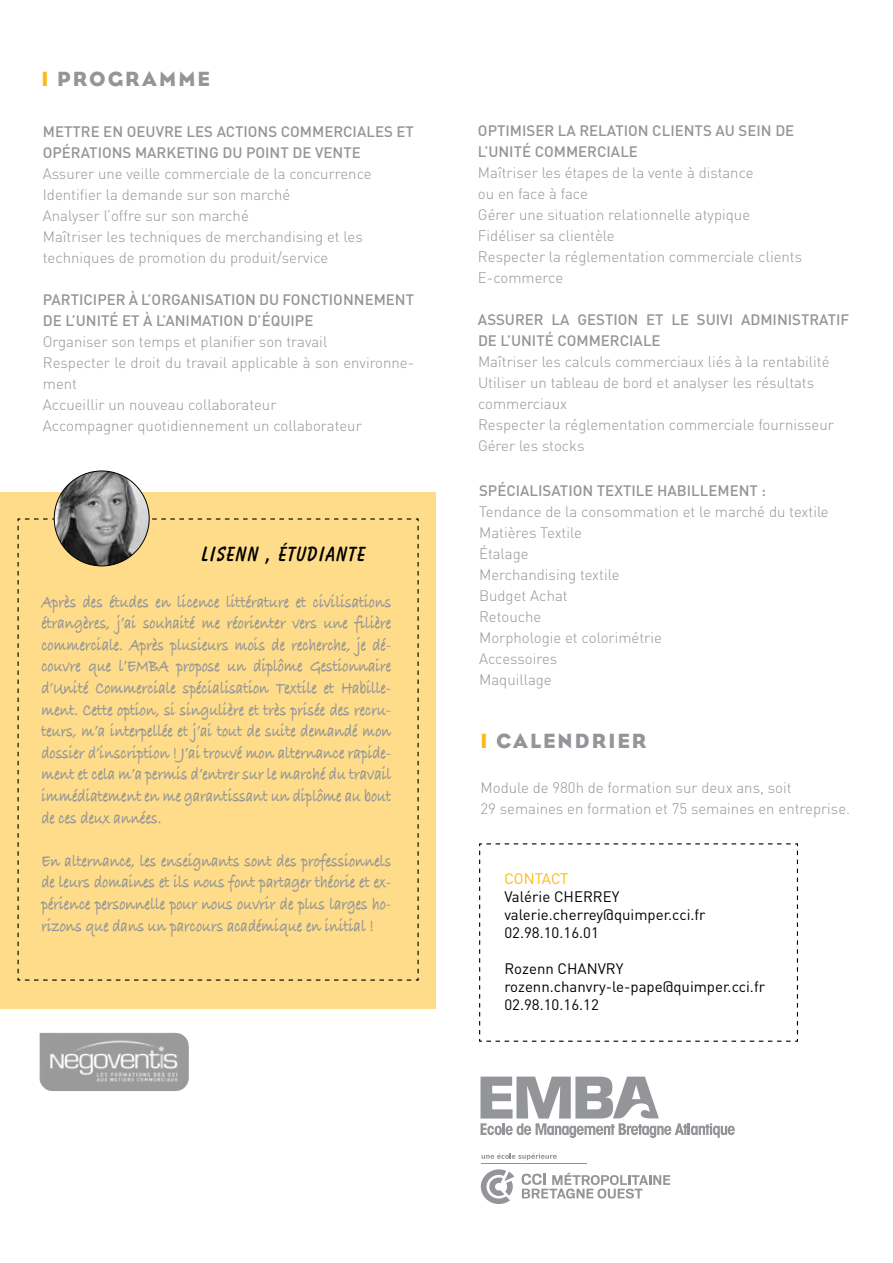
<style>
.page{position:relative;width:893px;height:1263px;background:#fff}
.page>*{position:absolute;margin:0;border:0;box-sizing:border-box;transform-origin:0 0}
.t1{font:21px "Bureau Eagle";letter-spacing:.1em;color:#939598}
.t2{font:700 21px "Balloon BT";letter-spacing:.05em;color:#000}
.t3{font:700 18px/21.6px "Bradley Hand ITCTT";color:#939598;text-align:justify;scale:.8 1}
.t4{font:300 15px/21px "DIN";color:#939598}
.t5{font:500 15px "DIN";color:#939598}
.t6{font:15px/18px "DIN";color:#000}
.t7{font:15px "DIN";letter-spacing:-.005em;color:#fdb913}
.s1{color:#fdb913}
</style>
<div class="page">
<svg style="left:479px;top:843px;width:319px;height:199px"></svg>
<div style="left:0;top:492px;width:435px;height:517px;background:#fedc89"></div>
<svg style="left:17px;top:518px;width:402px;height:463px"></svg>
<img style="left:54px;top:471px;width:95px;height:95px;border-radius:47px">
<img style="left:39px;top:1033px;width:150px;height:58px">
<svg style="left:522px;top:1173px;width:148px;height:25px"></svg>
<svg style="left:481px;top:1169px;width:33px;height:35px"></svg>
<svg style="left:482px;top:1153px;width:75px;height:7px"></svg>
<hr style="left:481px;top:1163px;width:105px;height:1px;background:#939598">
<svg style="left:480px;top:1076px;width:255px;height:62px"></svg>
<h1 class="t1" style="left:41px;top:67px;width:170px"><span class="s1">I</span> PROGRAMME</h1>
<p class="t5" style="left:43px;top:122px;width:11px">METTRE</p>
<p class="t5" style="left:103px;top:122px;width:34px">EN OEU</p>
<p class="t5" style="left:156px;top:122px;width:41px">VRE LES</p>
<p class="t5" style="left:217px;top:122px;width:10px">ACTIONS</p>
<p class="t5" style="left:281px;top:122px;width:11px">COMMERCIALES</p>
<p class="t5" style="left:396px;top:122px;width:9px">ET</p>
<p class="t5" style="left:43px;top:143px;width:29px">OPÉRATIONS</p>
<p class="t5" style="left:135px;top:143px;width:11px">MAR</p>
<p class="t5" style="left:166px;top:143px;width:19px">KETING</p>
<p class="t5" style="left:222px;top:143px;width:43px">DU POINT</p>
<p class="t5" style="left:292px;top:143px;width:41px">DE VENTE</p>
<p class="t4" style="left:43px;top:163px;width:330px">Assurer une veille commerciale de la concurrence Identifier la demande sur son marché<br>Analyser l’offre sur son marché<br>Maîtriser les techniques de merchandising et les techniques de promotion du produit/service</p>
<p class="t5" style="left:43px;top:290px;width:18px">PARTICI</p>
<p class="t5" style="left:97px;top:290px;width:64px">PER À L’ORGANISATION</p>
<p class="t5" style="left:259px;top:290px;width:43px">DU FONCTIONNEMENT</p>
<p class="t5" style="left:43px;top:311px;width:43px">DE L’UNITÉ</p>
<p class="t5" style="left:122px;top:311px;width:53px">ET À L’ANIMATION</p>
<p class="t5" style="left:248px;top:311px;width:65px">D’ÉQUI PE</p>
<p class="t4" style="left:43px;top:331px;width:373px">Organiser son temps et planifier son travail<br>Respecter le droit du travail applicable à son environne&shy;ment<br>Accueillir un nouveau collaborateur<br>Accompagner quotidiennement un collaborateur</p>
<h1 class="t2" style="left:202px;top:542px;width:165px">LISENN , ÉTUDIANTE</h1>
<p class="t3" style="left:41px;top:590px;width:439px">Après des études en licence littérature et civilisations étrangères, j’ai souhaité me réorienter vers une filière commerciale. Après plusieurs mois de recherche, je dé&shy;couvre que l’EMBA propose un diplôme Gestionnaire d’Unité Commerciale spécialisation Textile et Habille&shy;ment. Cette option, si singulière et très prisée des recru&shy;teurs, m’a interpellée et j’ai tout de suite demandé mon dossier d’inscription ! J’ai trouvé mon alternance rapide&shy;ment et cela m’a permis d’entrer sur le marché du travail immédiatement en me garantissant un diplôme au bout de ces deux années.</p>
<p class="t3" style="left:41px;top:849px;width:439px">En alternance, les enseignants sont des professionnels de leurs domaines et ils nous font partager théorie et ex&shy;périence personnelle pour nous ouvrir de plus larges ho&shy;rizons que dans un parcours académique en initial !</p>
<p class="t5" style="left:478px;top:121px;width:29px">OPTIMISER</p>
<p class="t5" style="left:558px;top:121px;width:31px">LA RELATION</p>
<p class="t5" style="left:652px;top:121px;width:10px">CLIENTS</p>
<p class="t5" style="left:715px;top:121px;width:32px">AU SEIN</p>
<p class="t5" style="left:775px;top:121px;width:10px">DE</p>
<p class="t5" style="left:478px;top:142px;width:20px">L’UNITÉ</p>
<p class="t5" style="left:535px;top:142px;width:11px">COMMERCIALE</p>
<p class="t4" style="left:478px;top:162px;width:326px">Maîtriser les étapes de la vente à distance<br>ou en face à face<br>Gérer une situation relationnelle atypique<br>Fidéliser sa clientèle<br>Respecter la réglementation commerciale clients<br>E-commerce</p>
<p class="t5" style="left:478px;top:310px;width:11px">ASSURER</p>
<p class="t5" style="left:552px;top:310px;width:36px">LA GESTION</p>
<p class="t5" style="left:646px;top:310px;width:105px">ETLESUIVIADMINISTRATI</p>
<p class="t5" style="left:841px;top:310px;width:10px">F</p>
<p class="t5" style="left:478px;top:331px;width:43px">DE L’UNITÉ</p>
<p class="t5" style="left:557px;top:331px;width:11px">COMMERCIALE</p>
<p class="t4" style="left:478px;top:351px;width:357px">Maîtriser les calculs commerciaux liés à la rentabilité Utiliser un tableau de bord et analyser les résultats commerciaux<br>Respecter la réglementation commerciale fournisseur Gérer les stocks</p>
<p class="t5" style="left:479px;top:481px;width:288px">SPÉCIALISATION TEXTILE HABILLEMENT :</p>
<p class="t4" style="left:479px;top:501px;width:351px">Tendance de la consommation et le marché du textile<br>Matières Textile<br>Étalage<br>Merchandising textile<br>Budget Achat<br>Retouche<br>Morphologie et colorimétrie<br>Accessoires<br>Maquillage</p>
<h1 class="t1" style="left:480px;top:729px;width:167px"><span class="s1">I</span> CALENDRIER</h1>
<p class="t4" style="left:480px;top:777px;width:371px">Module de 980h de formation sur deux ans, soit<br>29 semaines en formation et 75 semaines en entreprise.</p>
<p class="t7" style="left:504px;top:869px;width:66px">CONTACT</p>
<p class="t6" style="left:504px;top:887px;width:203px">Valérie CHERREY valerie.cherrey@quimper.cci.fr<br>02.98.10.16.01</p>
<p class="t6" style="left:504px;top:959px;width:262px">Rozenn CHANVRY rozenn.chanvry-le-pape@quimper.cci.fr<br>02.98.10.16.12</p>
</div>
